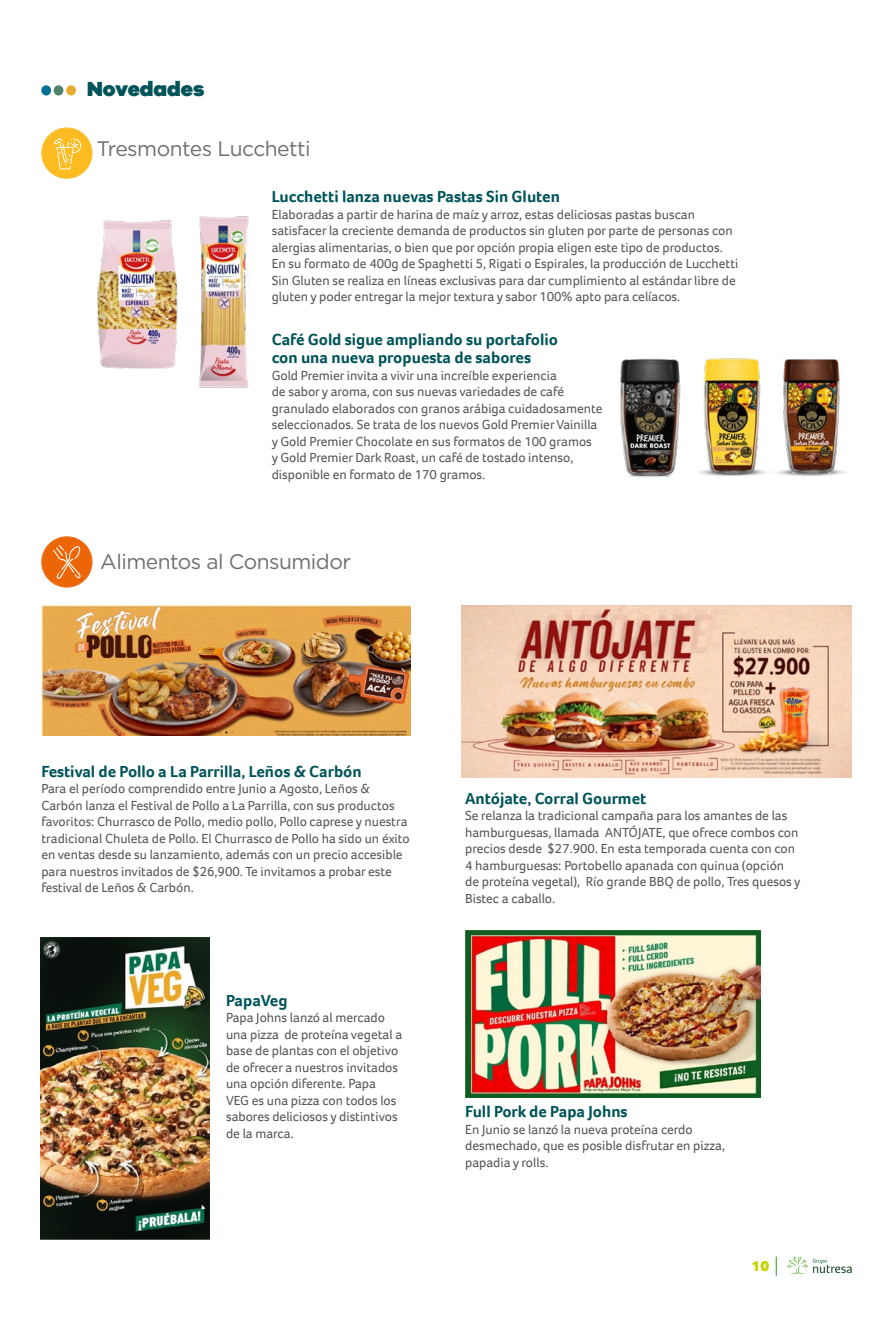
<style>
.page{position:relative;width:893px;height:1319px;background:#fff}
.page>*{position:absolute;margin:0;border:0;box-sizing:border-box;transform-origin:0 0}
.t1{font:21px "Gotham";letter-spacing:-.025em;color:#706f6f}
.t2{font:900 21px "Galano Grotesque";color:#005459}
.t3{font:700 16.5px/18px "Foco";color:#005459}
.t4{font:900 15px "Foco";color:#c8d300}
.t5{font:13.5px/16.5px "Foco";color:#575756}
</style>
<div class="page">
<svg style="left:787px;top:1256px;width:65px;height:18px"></svg>
<svg style="left:776px;top:1256px;width:1px;height:19px"></svg>
<div style="left:66px;top:85px;width:10px;height:10px;background:#e6ab2e;border-radius:50%"></div>
<div style="left:41px;top:85px;width:10px;height:10px;background:#007094;border-radius:50%"></div>
<div style="left:54px;top:85px;width:9px;height:10px;background:#4d826b;border-radius:50%"></div>
<div style="left:42px;top:128px;width:50px;height:50px;background:#fbbb21;border-radius:50%"></div>
<div style="left:41px;top:128px;width:51px;height:51px;border:1px solid #fbbb21;border-radius:50%"></div>
<svg style="left:54px;top:138px;width:27px;height:31px"></svg>
<div style="left:42px;top:537px;width:50px;height:49px;background:#ec6608;border-radius:50%"></div>
<div style="left:41px;top:536px;width:51px;height:51px;border:1px solid #ec6608;border-radius:50%"></div>
<svg style="left:53px;top:545px;width:28px;height:33px"></svg>
<img style="left:698px;top:358px;width:61px;height:118px">
<img style="left:759px;top:358px;width:86px;height:118px">
<img style="left:620px;top:358px;width:61px;height:120px">
<img style="left:97px;top:220px;width:46px;height:149px">
<img style="left:143px;top:216px;width:107px;height:172px">
<img style="left:41px;top:605px;width:370px;height:130px">
<img style="left:465px;top:930px;width:295px;height:167px">
<img style="left:462px;top:605px;width:390px;height:172px">
<img style="left:40px;top:937px;width:169px;height:301px">
<h1 class="t2" style="left:87px;top:76px;width:119px">Novedades</h1>
<h1 class="t1" style="left:97px;top:139px;width:215px">Tresmontes Lucchetti</h1>
<p class="t3" style="left:272px;top:187px;width:290px">Lucchetti lanza nuevas Pastas Sin Gluten</p>
<p class="t5" style="left:272px;top:206px;width:468px">Elaboradas a partir de harina de maíz y arroz, estas deliciosas pastas buscan satisfacer la creciente demanda de productos sin gluten por parte de personas con alergias alimentarias, o bien que por opción propia eligen este tipo de productos.<br>En su formato de 400g de Spaghetti 5, Rigati o Espirales, la producción de Lucchetti Sin Gluten se realiza en líneas exclusivas para dar cumplimiento al estándar libre de gluten y poder entregar la mejor textura y sabor 100% apto para celíacos.</p>
<p class="t3" style="left:272px;top:330px;width:288px">Café Gold sigue ampliando su portafolio con una nueva propuesta de sabores</p>
<p class="t5" style="left:272px;top:367px;width:332px">Gold Premier invita a vivir una increíble experiencia<br>de sabor y aroma, con sus nuevas variedades de café granulado elaborados con granos arábiga cuidadosamente seleccionados. Se trata de los nuevos Gold Premier Vainilla y Gold Premier Chocolate en sus formatos de 100 gramos<br>y Gold Premier Dark Roast, un café de tostado intenso, disponible en formato de 170 gramos.</p>
<h1 class="t1" style="left:100px;top:552px;width:252px">Alimentos al Consumidor</h1>
<p class="t3" style="left:41px;top:761px;width:322px">Festival de Pollo a La Parrilla, Leños &amp; Carbón</p>
<p class="t5" style="left:41px;top:780px;width:370px">Para el período comprendido entre Junio a Agosto, Leños &amp; Carbón lanza el Festival de Pollo a La Parrilla, con sus productos favoritos: Churrasco de Pollo, medio pollo, Pollo caprese y nuestra tradicional Chuleta de Pollo. El Churrasco de Pollo ha sido un éxito en ventas desde su lanzamiento, además con un precio accesible para nuestros invitados de $26,900. Te invitamos a probar este festival de Leños &amp; Carbón.</p>
<p class="t3" style="left:465px;top:789px;width:183px">Antójate, Corral Gourmet</p>
<p class="t5" style="left:465px;top:807px;width:337px">Se relanza la tradicional campaña para los amantes de las hamburguesas, llamada ANTÓJATE, que ofrece combos con precios desde $27.900. En esta temporada cuenta con con 4 hamburguesas: Portobello apanada con quinua (opción de proteína vegetal), Río grande BBQ de pollo, Tres quesos y Bistec a caballo.</p>
<p class="t3" style="left:226px;top:991px;width:63px">PapaVeg</p>
<p class="t5" style="left:226px;top:1009px;width:178px">Papa Johns lanzó al mercado una pizza de proteína vegetal a base de plantas con el objetivo de ofrecer a nuestros invitados una opción diferente. Papa<br>VEG es una pizza con todos los sabores deliciosos y distintivos de la marca.</p>
<p class="t3" style="left:465px;top:1102px;width:164px">Full Pork de Papa Johns</p>
<p class="t5" style="left:465px;top:1121px;width:261px">En Junio se lanzó la nueva proteína cerdo desmechado, que es posible disfrutar en pizza, papadia y rolls.</p>
<p class="t4" style="left:752px;top:1256px;width:19px">10</p>
</div>
